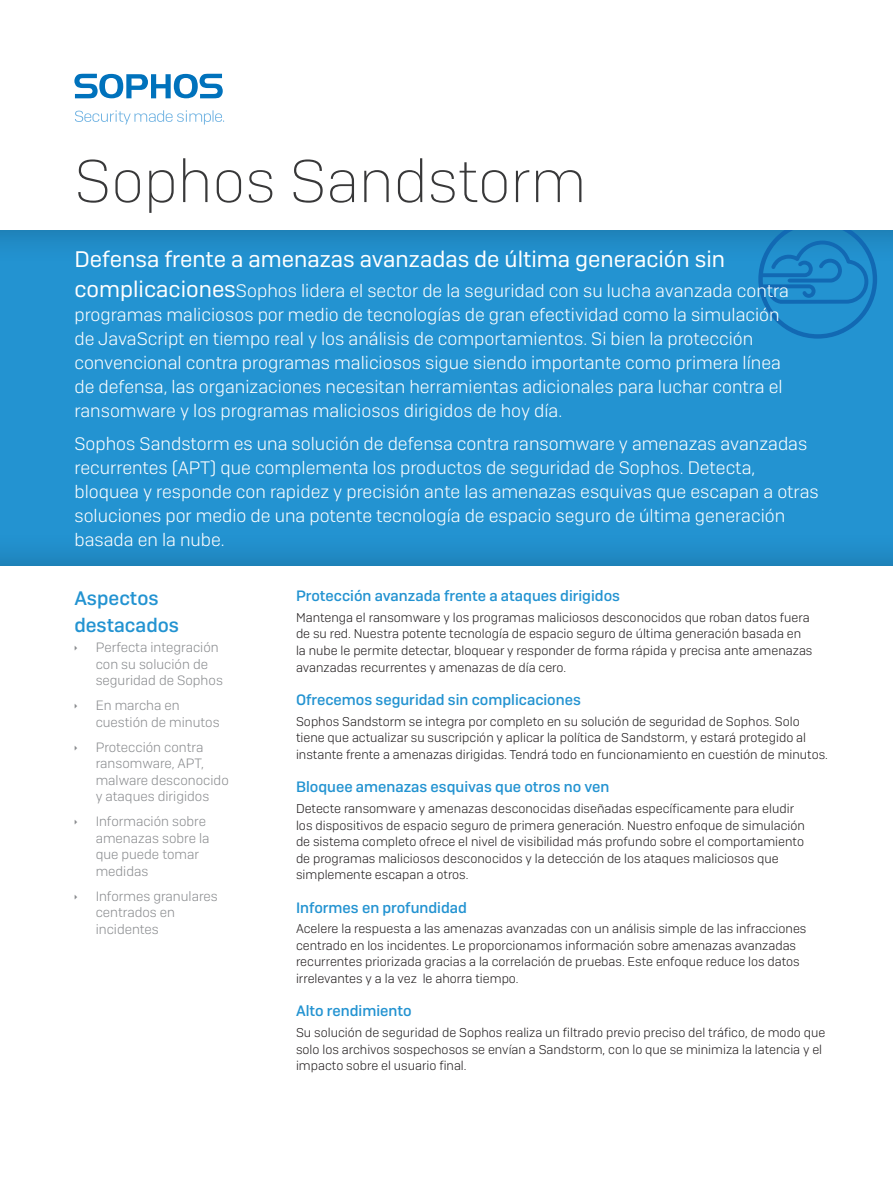
<style>
.page{position:relative;width:893px;height:1191px;background:#fff}
.page>*{position:absolute;margin:0;border:0;box-sizing:border-box;transform-origin:0 0}
.Title{font:200 60px "Sophos Sans";color:#383839}
.Title-2{font:22.5px "Sophos Sans";color:#fff}
.Subhead{font:500 19.5px/27px "Sophos Sans";color:#2393d1}
.Title-3{font:300 18px/24px "Sophos Sans";color:#fff}
.Subhead-2{font:500 15px "Sophos Sans";color:#2393d1}
.t1{font:300 13.5px/16.5px "Sophos Sans";color:#8a8c8f}
.Back_Cover_Body_Copy{font:300 12.75px/16.5px "Sophos Sans";color:#231f20}
.s1{font-weight:400;font-size:22.5px}
</style>
<div class="page">
<div style="left:0;top:228px;width:893px;height:338px;background:#231f20;opacity:.3"></div>
<svg style="left:758px;top:230px;width:119px;height:109px;background:#1e87c7"></svg>
<div style="left:743px;top:110px;width:150px;height:120px;background:#fff"></div>
<svg style="left:74px;top:74px;width:149px;height:24px"></svg>
<svg style="left:75px;top:110px;width:149px;height:15px"></svg>
<p class="Title" style="left:74px;top:146px;width:514px">Sophos Sandstorm</p>
<p class="Title-2" style="left:74px;top:246px;width:652px">Defensa frente a amenazas avanzadas de última generación sin</p>
<p class="Title-3" style="left:74px;top:278px;width:716px"><span class="s1">complicaciones</span>Sophos lidera el sector de la seguridad con su lucha avanzada contra programas maliciosos por medio de tecnologías de gran efectividad como la simulación de JavaScript en tiempo real y los análisis de comportamientos. Si bien la protección convencional contra programas maliciosos sigue siendo importante como primera línea de defensa, las organizaciones necesitan herramientas adicionales para luchar contra el ransomware y los programas maliciosos dirigidos de hoy día.</p>
<p class="Title-3" style="left:74px;top:431px;width:746px">Sophos Sandstorm es una solución de defensa contra ransomware y amenazas avanzadas recurrentes (APT) que complementa los productos de seguridad de Sophos. Detecta, bloquea y responde con rapidez y precisión ante las amenazas esquivas que escapan a otras soluciones por medio de una potente tecnología de espacio seguro de última generación basada en la nube.</p>
<p class="Subhead" style="left:74px;top:584px;width:106px">Aspectos destacados</p>
<p class="t1" style="left:96px;top:639px;width:129px">Perfecta integración con su solución de seguridad de Sophos</p>
<p class="t1" style="left:96px;top:697px;width:125px">En marcha en cuestión de minutos</p>
<p class="t1" style="left:96px;top:738px;width:135px">Protección contra ransomware, APT, malware desconocido y ataques dirigidos</p>
<p class="t1" style="left:96px;top:813px;width:115px">Información sobre amenazas sobre la que puede tomar medidas</p>
<p class="t1" style="left:96px;top:887px;width:124px">Informes granulares centrados en incidentes</p>
<p class="Subhead-2" style="left:296px;top:587px;width:325px">Protección avanzada frente a ataques dirigidos</p>
<p class="Back_Cover_Body_Copy" style="left:296px;top:609px;width:518px">Mantenga el ransomware y los programas maliciosos desconocidos que roban datos fuera de su red. Nuestra potente tecnología de espacio seguro de última generación basada en la nube le permite detectar, bloquear y responder de forma rápida y precisa ante amenazas avanzadas recurrentes y amenazas de día cero.</p>
<p class="Subhead-2" style="left:296px;top:690px;width:286px">Ofrecemos seguridad sin complicaciones</p>
<p class="Back_Cover_Body_Copy" style="left:296px;top:713px;width:533px">Sophos Sandstorm se integra por completo en su solución de seguridad de Sophos. Solo tiene que actualizar su suscripción y aplicar la política de Sandstorm, y estará protegido al instante frente a amenazas dirigidas. Tendrá todo en funcionamiento en cuestión de minutos.</p>
<p class="Subhead-2" style="left:296px;top:778px;width:315px">Bloquee amenazas esquivas que otros no ven</p>
<p class="Back_Cover_Body_Copy" style="left:296px;top:800px;width:510px">Detecte ransomware y amenazas desconocidas diseñadas específicamente para eludir los dispositivos de espacio seguro de primera generación. Nuestro enfoque de simulación de sistema completo ofrece el nivel de visibilidad más profundo sobre el comportamiento de programas maliciosos desconocidos y la detección de los ataques maliciosos que simplemente escapan a otros.</p>
<p class="Subhead-2" style="left:296px;top:898px;width:172px">Informes en profundidad</p>
<p class="Back_Cover_Body_Copy" style="left:296px;top:920px;width:512px">Acelere la respuesta a las amenazas avanzadas con un análisis simple de las infracciones centrado en los incidentes. Le proporcionamos información sobre amenazas avanzadas recurrentes priorizada gracias a la correlación de pruebas. Este enfoque reduce los datos irrelevantes y a la vez le ahorra tiempo.</p>
<p class="Subhead-2" style="left:296px;top:1002px;width:117px">Alto rendimiento</p>
<p class="Back_Cover_Body_Copy" style="left:296px;top:1024px;width:531px">Su solución de seguridad de Sophos realiza un filtrado previo preciso del tráfico, de modo que solo los archivos sospechosos se envían a Sandstorm, con lo que se minimiza la latencia y el impacto sobre el usuario final.</p>
</div>
